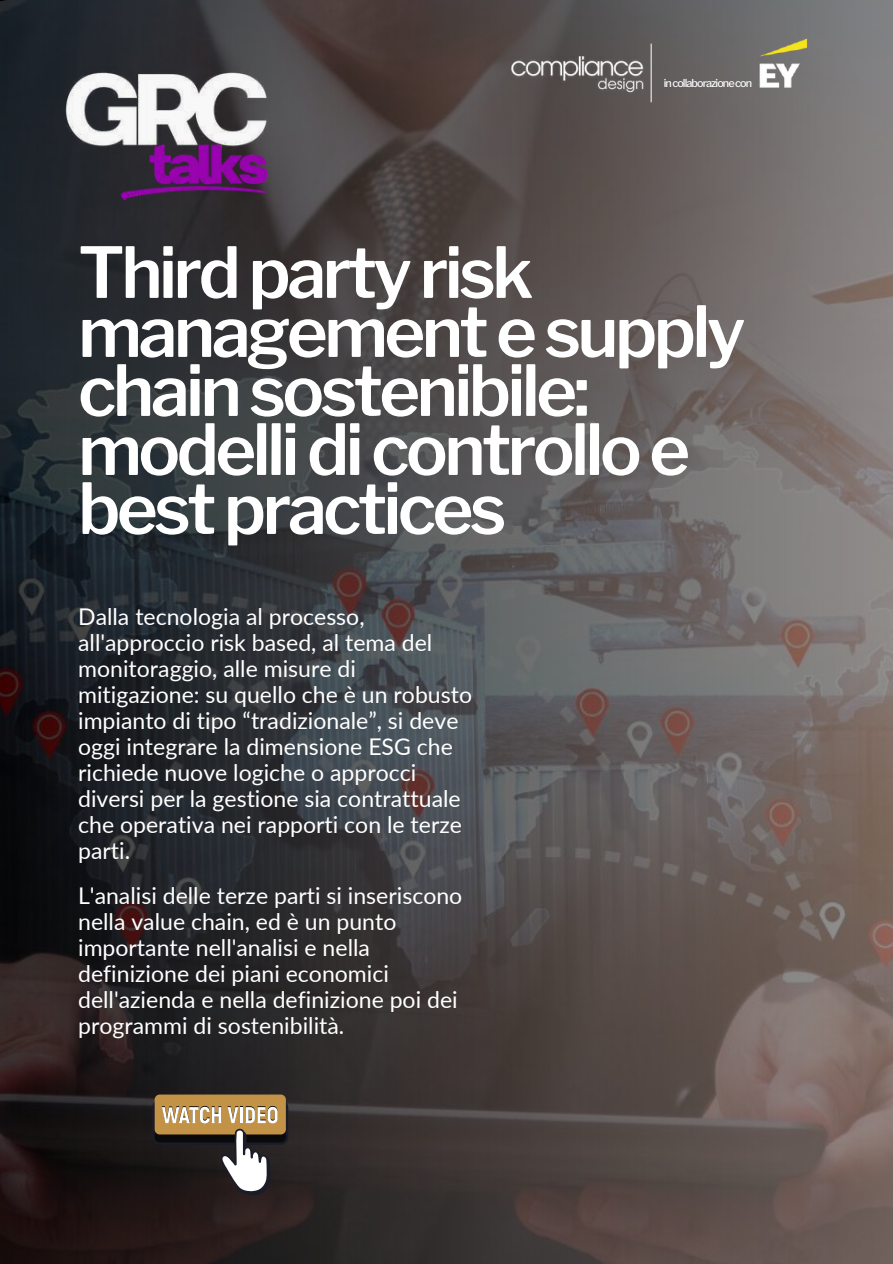
<style>
.page{position:relative;width:893px;height:1264px;background:#fff}
.page>*{position:absolute;margin:0;border:0;box-sizing:border-box;transform-origin:0 0}
.t1{font:600 69.75px/58.9px "Libre Franklin";letter-spacing:-.05em;color:#fff}
.t2{font:22.95px/26px "Lato";color:#fff}
.t3{font:500 10.8px "Libre Franklin";letter-spacing:-.085em;color:#fff}
</style>
<div class="page">
<img style="left:0;top:0;width:892px;height:1263px">
<img style="left:52px;top:64px;width:248px;height:145px">
<img style="left:756px;top:37px;width:53px;height:52px">
<img style="left:511px;top:51px;width:132px;height:44px">
<hr style="left:650px;top:44px;width:1px;height:58px;background:#efeeed">
<svg style="left:152px;top:1100px;width:136px;height:44px"></svg>
<div style="left:155px;top:1102px;width:131px;height:40px;background:#0b0a0b;border-radius:5px"></div>
<div style="left:155px;top:1094px;width:131px;height:40px;background:#c29346;border-radius:5px"></div>
<svg style="left:162px;top:1105px;width:116px;height:90px"></svg>
<p class="t3" style="left:663px;top:77px;width:90px">incollaborazionecon</p>
<h1 class="t1" style="left:78px;top:243px;width:668px">Third party risk management e supply chain sostenibile: modelli di controllo e best practices</h1>
<p class="t2" style="left:78px;top:603px;width:395px">Dalla tecnologia al processo, all'approccio risk based, al tema del monitoraggio, alle misure di mitigazione: su quello che è un robusto impianto di tipo “tradizionale”, si deve oggi integrare la dimensione ESG che richiede nuove logiche o approcci diversi per la gestione sia contrattuale che operativa nei rapporti con le terze parti.</p>
<p class="t2" style="left:78px;top:882px;width:385px">L'analisi delle terze parti si inseriscono nella value chain, ed è un punto importante nell'analisi e nella definizione dei piani economici dell'azienda e nella definizione poi dei programmi di sostenibilità.</p>
</div>
